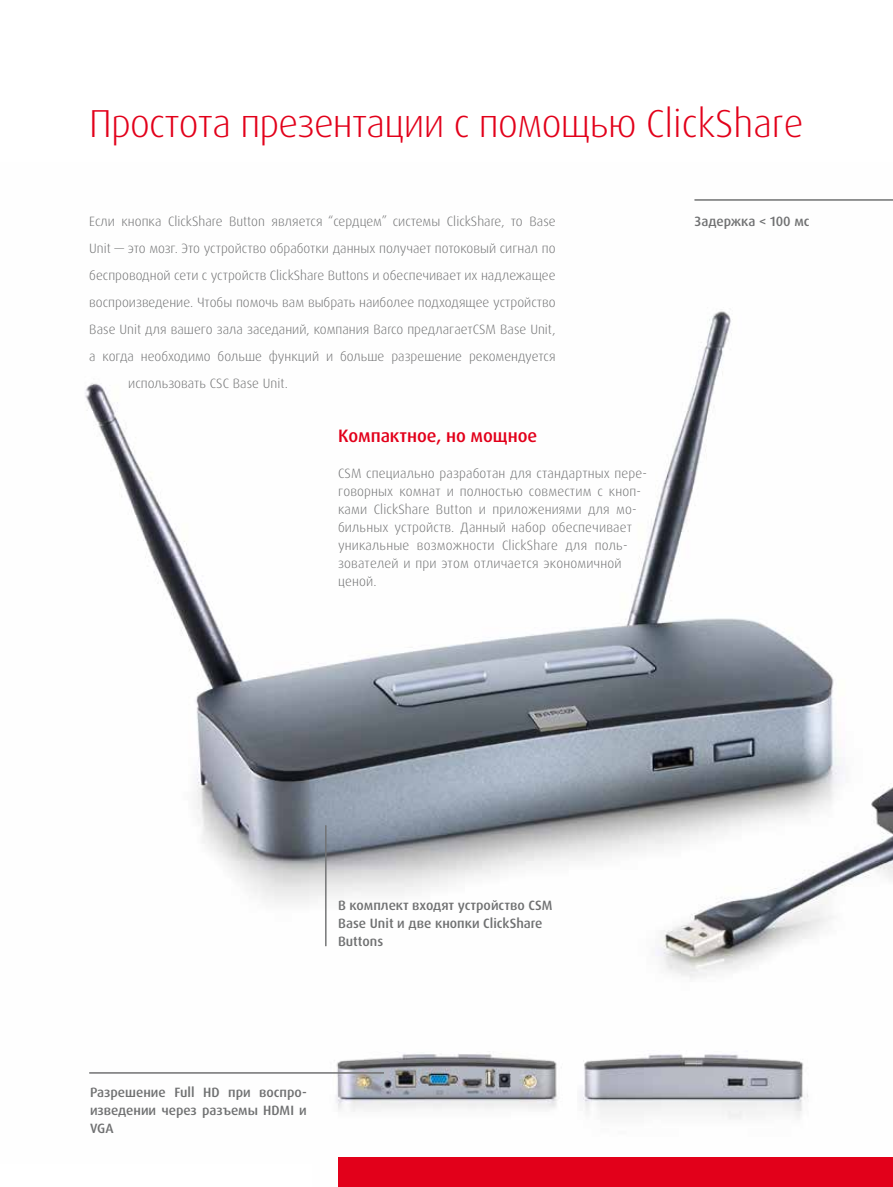
<style>
.page{position:relative;width:893px;height:1187px;background:#fff}
.page>*{position:absolute;margin:0;border:0;box-sizing:border-box;transform-origin:0 0}
.t1{font:300 39px "Dax Pro";letter-spacing:-.02em;color:#e2001a}
.t2{font:500 18px "Dax Pro";letter-spacing:-.005em;color:#e2001a}
.t3{font:300 13.5px/18px "Dax Pro";color:#707172}
.t4{font:500 13.5px/18px "Dax Pro";color:#707172}
</style>
<div class="page">
<img style="left:85px;top:200px;width:808px;height:874px">
<img style="left:558px;top:998px;width:265px;height:121px">
<img style="left:312px;top:999px;width:265px;height:120px">
<div style="left:338px;top:1157px;width:555px;height:29px;background:#e2001a"></div>
<hr style="left:325px;top:825px;width:1px;height:121px;background:#707172">
<hr style="left:89px;top:1072px;width:295px;height:1px;background:#707172">
<hr style="left:694px;top:199px;width:199px;height:1px;background:#707172">
<h1 class="t1" style="left:89px;top:98px;width:716px">Простота презентации с помощью ClickShare</h1>
<p class="t3" style="left:89px;top:213px;width:468px">Если кнопка ClickShare Button является “сердцем” системы ClickShare, то Base</p>
<p class="t3" style="left:89px;top:240px;width:468px">Unit — это мозг. Это устройство обработки данных получает потоковый сигнал по</p>
<p class="t3" style="left:89px;top:267px;width:468px">беспроводной сети с устройств ClickShare Buttons и обеспечивает их надлежащее</p>
<p class="t3" style="left:89px;top:294px;width:468px">воспроизведение. Чтобы помочь вам выбрать наиболее подходящее устройство</p>
<p class="t3" style="left:89px;top:321px;width:468px">Base Unit для вашего зала заседаний, компания Barco предлагаетCSM Base Unit,</p>
<p class="t3" style="left:89px;top:348px;width:468px">а когда необходимо больше функций и больше разрешение рекомендуется</p>
<p class="t3" style="left:128px;top:375px;width:161px">использовать CSC Base Unit.</p>
<h2 class="t2" style="left:338px;top:424px;width:201px">Компактное, но мощное</h2>
<p class="t3" style="left:338px;top:464px;width:310px">CSM специально разработан для стандартных пере&shy;говорных комнат и полностью совместим с кноп&shy;ками ClickShare Button и приложениями для мо&shy;бильных устройств. Данный набор обеспечивает уникальные возможности ClickShare для поль&shy;зователей и при этом отличается экономичной ценой.</p>
<p class="t4" style="left:694px;top:213px;width:116px">Задержка &lt; 100 мс</p>
<p class="t4" style="left:338px;top:896px;width:216px">В комплект входят устройство CSM<br>Base Unit и две кнопки ClickShare<br>Buttons</p>
<p class="t4" style="left:90px;top:1083px;width:218px;text-align:justify">Разрешение Full HD при воспро&shy;изведении через разъемы HDMI и VGA</p>
</div>
